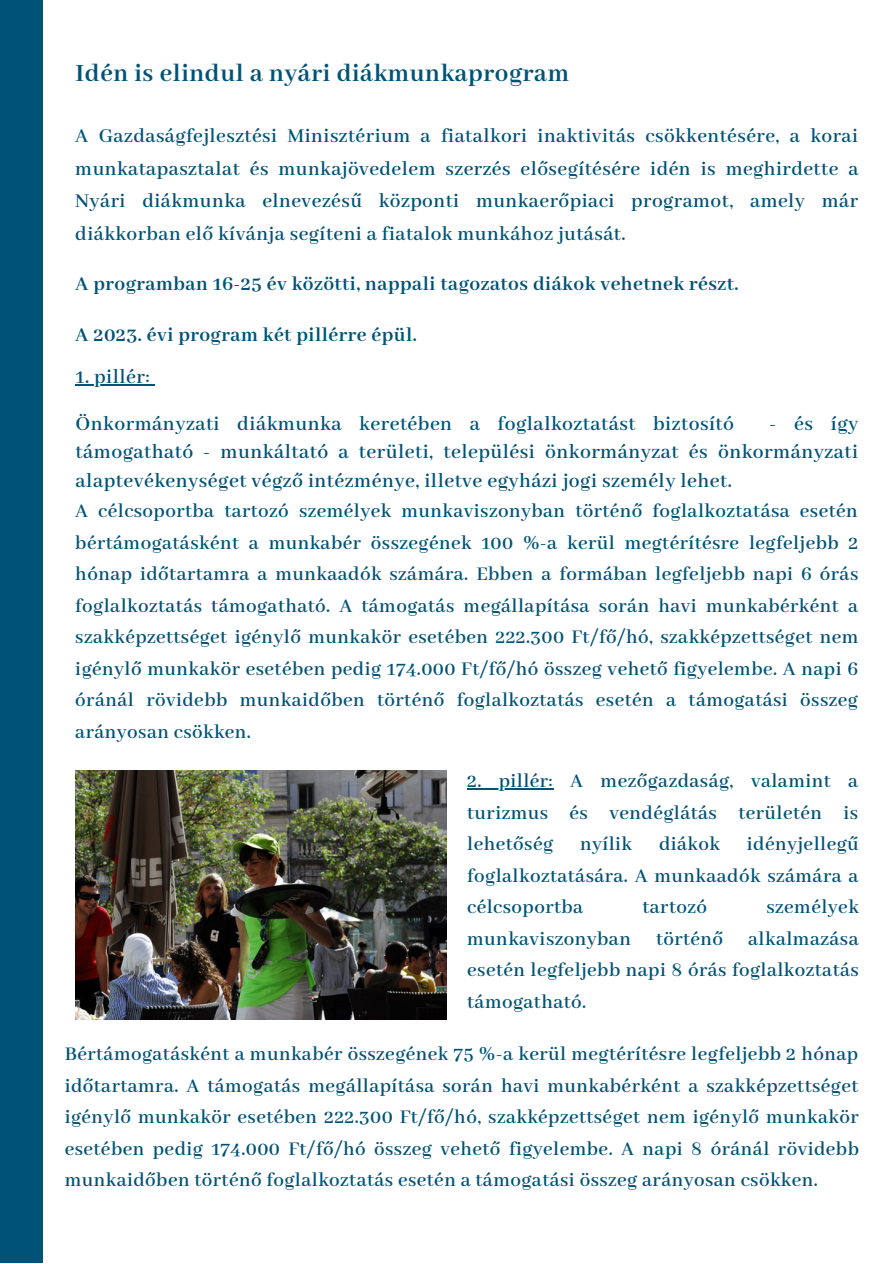
<style>
.page{position:relative;width:893px;height:1264px;background:#fff}
.page>*{position:absolute;margin:0;border:0;box-sizing:border-box;transform-origin:0 0}
.t1{font:700 27px "Abhaya Libre";letter-spacing:.02em;color:#005376}
.t2{font:600 21.6px/28px "Abhaya Libre";letter-spacing:.02em;color:#005376;text-align:justify}
.t3{font:600 21.3px/32.5px "Abhaya Libre";letter-spacing:.02em;color:#005376;text-align:justify}
.t4{font:700 21.3px "Abhaya Libre";letter-spacing:.02em;color:#005376}
.t5{font:600 21px/31.5px "Abhaya Libre";letter-spacing:.02em;color:#005376;text-align:justify}
</style>
<div class="page">
<div style="left:0;top:0;width:43px;height:1262px;background:#005376"></div>
<img style="left:75px;top:770px;width:371px;height:249px">
<hr style="left:76px;top:384px;width:74px;height:1px;background:#005376">
<hr style="left:467px;top:788px;width:86px;height:1px;background:#005376">
<p class="t1" style="left:76px;top:58px;width:495px">Idén is elindul a nyári diákmunkaprogram</p>
<p class="t3" style="left:75px;top:121px;width:784px">A Gazdaságfejlesztési Minisztérium a fiatalkori inaktivitás csökkentésére, a korai munkatapasztalat és munkajövedelem szerzés elősegítésére idén is meghirdette a Nyári diákmunka elnevezésű központi munkaerőpiaci programot, amely már diákkorban elő kívánja segíteni a fiatalok munkához jutását.</p>
<p class="t4" style="left:75px;top:272px;width:664px">A programban 16-25 év közötti, nappali tagozatos diákok vehetnek részt.</p>
<p class="t4" style="left:75px;top:323px;width:343px">A 2023. évi program két pillérre épül.</p>
<p class="t2" style="left:76px;top:363px;width:76px">1. pillér:</p>
<p class="t2" style="left:76px;top:411px;width:659px">Önkormányzati diákmunka keretében a foglalkoztatást biztosító</p>
<p class="t2" style="left:76px;top:411px;width:784px;text-indent:693px">- és így támogatható - munkáltató a területi, települési önkormányzat és önkormányzati alaptevékenységet végző intézménye, illetve egyházi jogi személy lehet.</p>
<p class="t5" style="left:75px;top:496px;width:784px">A célcsoportba tartozó személyek munkaviszonyban történő foglalkoztatása esetén bértámogatásként a munkabér összegének 100 %-a kerül megtérítésre legfeljebb 2 hónap időtartamra a munkaadók számára. Ebben a formában legfeljebb napi 6 órás foglalkoztatás támogatható. A támogatás megállapítása során havi munkabérként a szakképzettséget igénylő munkakör esetében 222.300 Ft/fő/hó, szakképzettséget nem igénylő munkakör esetében pedig 174.000 Ft/fő/hó összeg vehető figyelembe. A napi 6 óránál rövidebb munkaidőben történő foglalkoztatás esetén a támogatási összeg arányosan csökken.</p>
<p class="t5" style="left:467px;top:766px;width:392px">2. pillér: A mezőgazdaság, valamint a turizmus és vendéglátás területén is lehetőség</p>
<p class="t5" style="left:467px;top:829px;width:393px;text-indent:280px">idényjellegű foglalkoztatására. A munkaadók számára a célcsoportba</p>
<p class="t5" style="left:580px;top:829px;width:53px">nyílik</p>
<p class="t5" style="left:659px;top:829px;width:62px">diákok</p>
<p class="t5" style="left:467px;top:892px;width:393px;text-indent:299px">személyek munkaviszonyban történő alkalmazása esetén legfeljebb napi 8 órás foglalkoztatás támogatható.</p>
<p class="t5" style="left:65px;top:1039px;width:795px">Bértámogatásként a munkabér összegének 75 %-a kerül megtérítésre legfeljebb 2 hónap időtartamra. A támogatás megállapítása során havi munkabérként a szakképzettséget igénylő munkakör esetében 222.300 Ft/fő/hó, szakképzettséget nem igénylő munkakör esetében pedig 174.000 Ft/fő/hó összeg vehető figyelembe. A napi 8 óránál rövidebb munkaidőben történő foglalkoztatás esetén a támogatási összeg arányosan csökken.</p>
<p class="t5" style="left:642px;top:892px;width:66px">tartozó</p>
</div>
